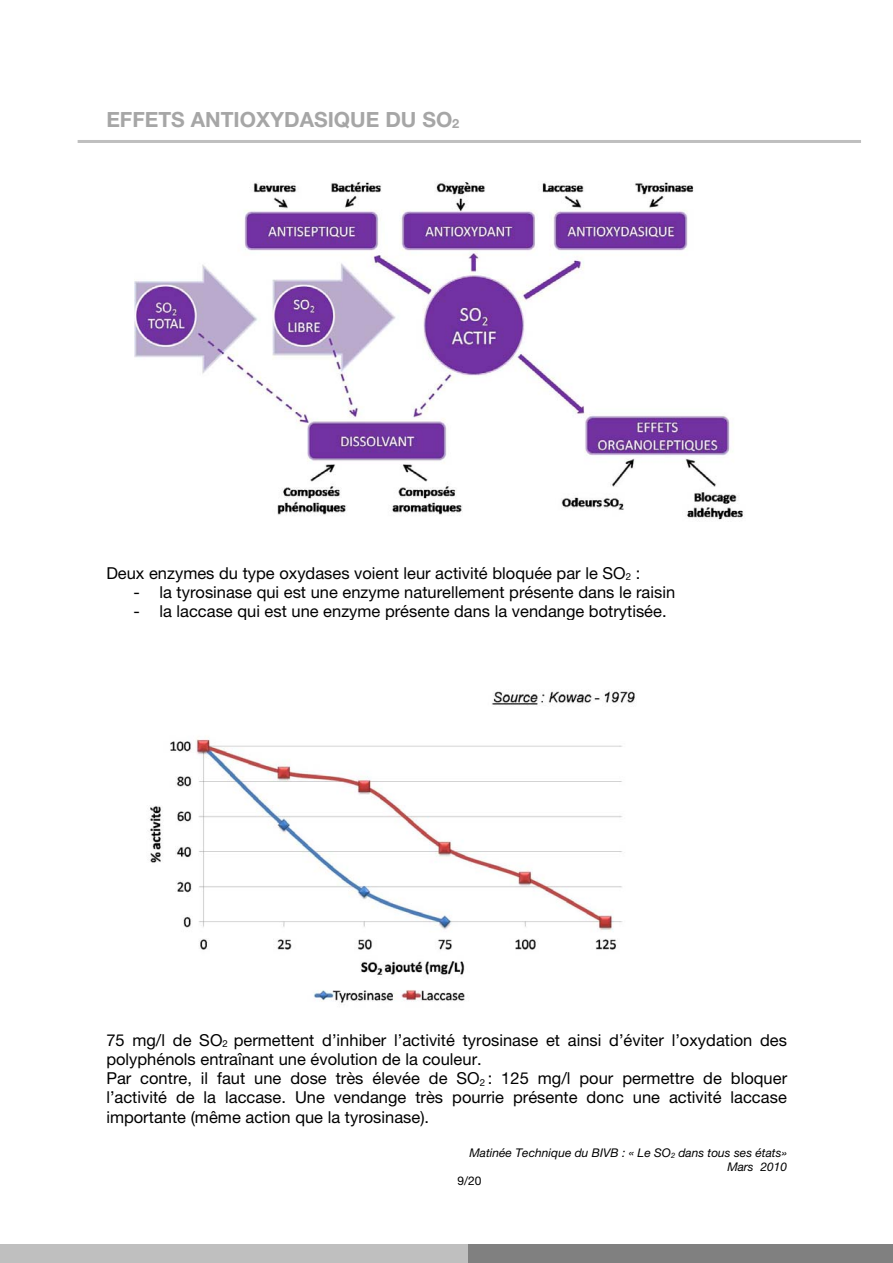
<style>
.page{position:relative;width:893px;height:1263px;background:#fff}
.page>*{position:absolute;margin:0;border:0;box-sizing:border-box;transform-origin:0 0}
.t1{font:700 21px "Helvetica Neue LT Std";color:#a6a6a6}
.t2{font:16.5px/19.2px "Helvetica Neue LT Std";color:#000}
.t3{font:italic 12px/14.1px "Helvetica Neue LT Std";color:#000;text-align:right}
.t4{font:12px "Helvetica Neue LT Std";color:#000}
.s1{font-size:12.75px}
.s2{font-size:7.5px}
</style>
<div class="page">
<div style="left:0;top:1244px;width:468px;height:19px;background:#bfbfbf"></div>
<div style="left:468px;top:1244px;width:424px;height:19px;background:#808080"></div>
<img style="left:134px;top:182px;width:609px;height:338px">
<img style="left:149px;top:691px;width:486px;height:312px">
<hr style="left:78px;top:140px;width:783px;height:3px;background:#bfbfbf">
<p class="t1" style="left:106px;top:112px;width:354px">EFFETS ANTIOXYDASIQUE DU SO<span class="s1">2</span></p>
<p class="t2" style="left:106px;top:565px;width:535px">Deux enzymes du type oxydases voient leur activité bloquée par le SO<sub>2</sub> :</p>
<p class="t2" style="left:133px;top:584px;width:543px">- la tyrosinase qui est une enzyme naturellement présente dans le raisin</p>
<p class="t2" style="left:133px;top:604px;width:534px">- la laccase qui est une enzyme présente dans la vendange botrytisée.</p>
<p class="t2" style="left:106px;top:1032px;width:682px">75 mg/l de SO<sub>2</sub> permettent d’inhiber l’activité tyrosinase et ainsi d’éviter l’oxydation des polyphénols entraînant une évolution de la couleur.<br>Par contre, il faut une dose très élevée de SO<sub>2</sub> : 125 mg/l pour permettre de bloquer l’activité de la laccase. Une vendange très pourrie présente donc une activité laccase importante (même action que la tyrosinase).</p>
<p class="t3" style="left:469px;top:1147px;width:319px">Matinée Technique du BIVB : « Le SO<span class="s2">2</span> dans tous ses états»<br>Mars 2010</p>
<p class="t4" style="left:457px;top:1176px;width:25px">9/20</p>
</div>
